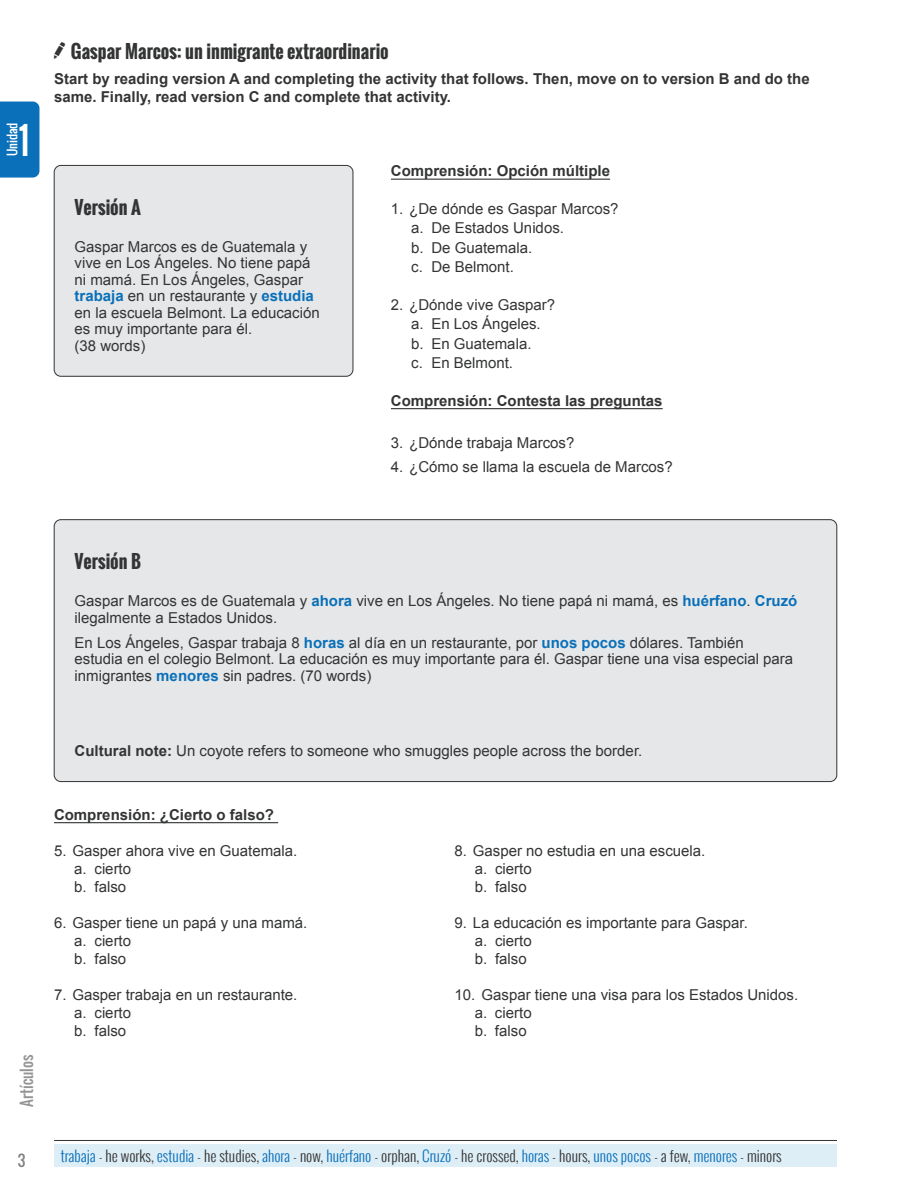
<style>
.page{position:relative;width:918px;height:1188px;background:#fff}
.page>*{position:absolute;margin:0;border:0;box-sizing:border-box;transform-origin:0 0}
.t1{font:36px "Oswald";color:#fff}
.t2{font:700 18px "Oswald";color:#333434}
.t3{font:15px/18px "Arial";color:#333434}
.t4{font:700 15px/18px "Arial";color:#333434}
.t5{font:300 15px "Oswald";color:#333434}
.t6{font:15px "Oswald";color:#959393}
.t7{font:15px "Oswald";color:#84807f}
.t8{font:12px "Oswald";color:#fff}
.s1{font-family:"Software Kit 7";font-weight:400;font-size:24px}
.s2{font-weight:700;color:#0a70b9}
.s3{font-weight:700}
.s4{color:#0a70b9}
</style>
<div class="page">
<div style="left:0;top:102px;width:39px;height:76px;background:#0a70b9"></div>
<div style="left:54px;top:1144px;width:783px;height:22px;background:#deeef7"></div>
<hr style="left:54px;top:1140px;width:783px;height:1px;background:#333434">
<div style="left:54px;top:165px;width:299px;height:211px;background:#e6e7e9;border-radius:7px"></div>
<div style="left:54px;top:165px;width:299px;height:211px;border:1px solid #333434;border-radius:7px"></div>
<hr style="left:391px;top:179px;width:219px;height:1px;background:#333434">
<hr style="left:391px;top:408px;width:272px;height:1px;background:#333434">
<div style="left:54px;top:520px;width:783px;height:262px;background:#e6e7e9;border-radius:7px"></div>
<div style="left:54px;top:519px;width:783px;height:263px;border:1px solid #333434;border-radius:7px"></div>
<hr style="left:54px;top:822px;width:224px;height:1px;background:#333434">
<p class="t8" style="left:3px;top:156px;width:36px;rotate:-90deg">Unidad</p>
<h1 class="t1" style="left:19px;top:113px;width:13px">1</h1>
<p class="t2" style="left:54px;top:38px;width:336px"><span class="s1">Q</span> Gaspar Marcos: un inmigrante extraordinario</p>
<p class="t4" style="left:54px;top:70px;width:757px">Start by reading version A and completing the activity that follows. Then, move on to version B and do the same. Finally, read version C and complete that activity.</p>
<p class="t2" style="left:75px;top:194px;width:68px">Versión A</p>
<p class="t3" style="left:75px;top:239px;width:247px;line-height:16.5px">Gaspar Marcos es de Guatemala y vive en Los Ángeles. No tiene papá ni mamá. En Los Ángeles, Gaspar <span class="s2">trabaja</span> en un restaurante y <span class="s2">estudia </span>en la escuela Belmont. La educación es muy importante para él.<br>(38 words)</p>
<p class="t4" style="left:391px;top:162px;width:221px">Comprensión: Opción múltiple</p>
<p class="t3" style="left:411px;top:199px;width:209px;line-height:19.5px;text-indent:-20px">1. ¿De dónde es Gaspar Marcos? a. De Estados Unidos.<br>b. De Guatemala.<br>c. De Belmont.</p>
<p class="t3" style="left:411px;top:295px;width:145px;line-height:19.5px;text-indent:-20px">2. ¿Dónde vive Gaspar? a. En Los Ángeles. b. En Guatemala.<br>c. En Belmont.</p>
<p class="t4" style="left:391px;top:392px;width:273px">Comprensión: Contesta las preguntas</p>
<p class="t3" style="left:391px;top:434px;width:185px">3. ¿Dónde trabaja Marcos?</p>
<p class="t3" style="left:391px;top:458px;width:283px">4. ¿Cómo se llama la escuela de Marcos?</p>
<p class="t2" style="left:75px;top:548px;width:68px">Versión B</p>
<p class="t3" style="left:75px;top:593px;width:724px;line-height:16.5px">Gaspar Marcos es de Guatemala y <span class="s2">ahora</span> vive en Los Ángeles. No tiene papá ni mamá, es <span class="s2">huérfano</span>. <span class="s2">Cruzó </span>ilegalmente a Estados Unidos.</p>
<p class="t3" style="left:75px;top:634px;width:720px;line-height:16.5px">En Los Ángeles, Gaspar trabaja 8 <span class="s2">horas</span> al día en un restaurante, por <span class="s2">unos pocos</span> dólares. También estudia en el colegio Belmont. La educación es muy importante para él. Gaspar tiene una visa especial para inmigrantes <span class="s2">menores</span> sin padres. (70 words)</p>
<p class="t6" style="left:15px;top:1107px;width:54px;rotate:-90deg">Artículos</p>
<p class="t3" style="left:75px;top:742px;width:569px"><span class="s3">Cultural note:</span> Un coyote refers to someone who smuggles people across the border.</p>
<p class="t4" style="left:54px;top:806px;width:222px">Comprensión: ¿Cierto o falso?</p>
<p class="t3" style="left:74px;top:842px;width:225px;text-indent:-20px">5. Gasper ahora vive en Guatemala. a. cierto<br>b. falso</p>
<p class="t3" style="left:74px;top:914px;width:235px;text-indent:-20px">6. Gasper tiene un papá y una mamá. a. cierto<br>b. falso</p>
<p class="t3" style="left:74px;top:986px;width:225px;text-indent:-20px">7. Gasper trabaja en un restaurante. a. cierto<br>b. falso</p>
<p class="t3" style="left:475px;top:842px;width:232px;text-indent:-20px">8. Gasper no estudia en una escuela. a. cierto<br>b. falso</p>
<p class="t3" style="left:475px;top:914px;width:275px;text-indent:-20px">9. La educación es importante para Gaspar. a. cierto<br>b. falso</p>
<p class="t3" style="left:475px;top:986px;width:325px;text-indent:-20px">10. Gaspar tiene una visa para los Estados Unidos. a. cierto<br>b. falso</p>
<p class="t7" style="left:18px;top:1149px;width:9px">3</p>
<p class="t5" style="left:61px;top:1144px;width:723px"><span class="s4">trabaja</span> - he works, <span class="s4">estudia</span> - he studies, <span class="s4">ahora</span> - now, <span class="s4">huérfano</span> - orphan, <span class="s4">Cruzó</span> - he crossed, <span class="s4">horas</span> - hours, <span class="s4">unos pocos</span> - a few, <span class="s4">menores</span> - minors</p>
</div>
